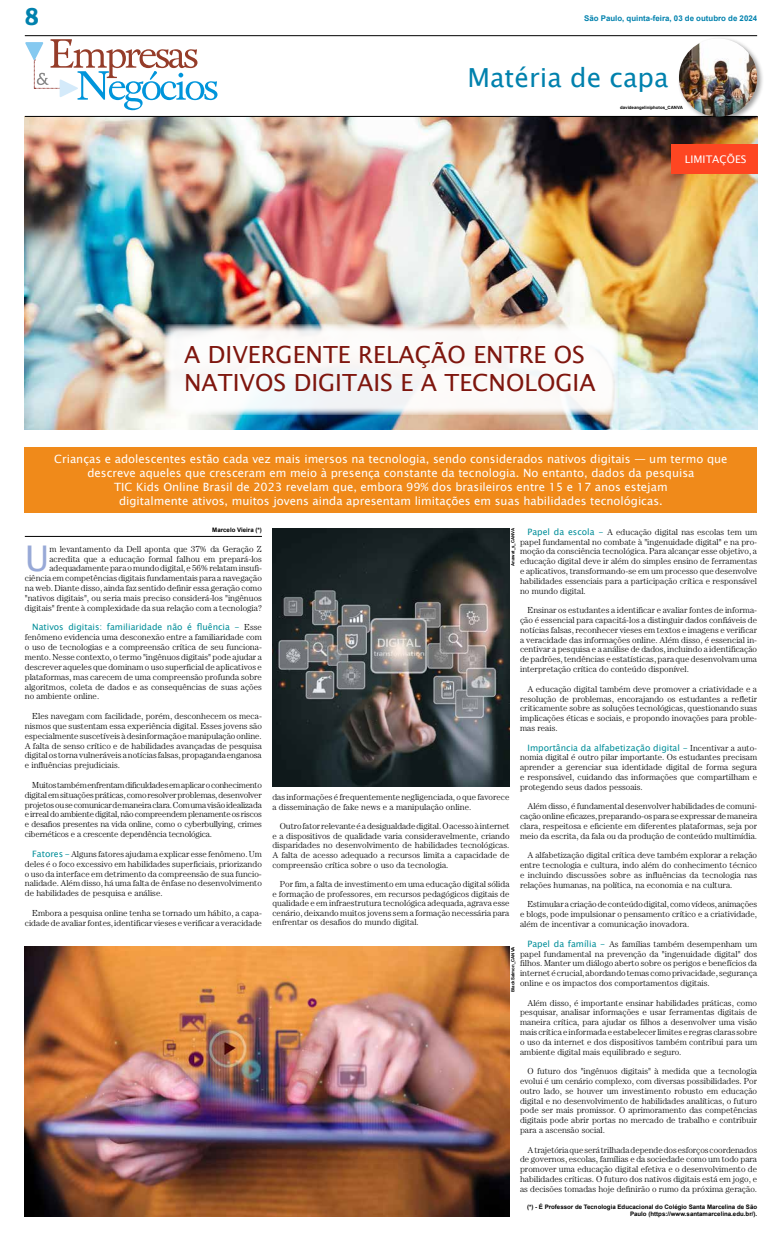
<style>
.page{position:relative;width:782px;height:1241px;background:#fff}
.page>*{position:absolute;margin:0;border:0;box-sizing:border-box;transform-origin:0 0}
.t1{font:35.35px "Lucida Sans Unicode";color:#98a9d7}
.t2{font:26.25px "Lucida Sans Unicode";color:#0081ad}
.t3{font:700 26.25px "Adelle";color:#0081ad}
.t4{font:23.62px/28px "Lucida Sans Unicode";color:#7f160e}
.t5{font:11.38px/14px "Lucida Sans Unicode";color:#fff;text-align:center}
.t6{font:10.5px "Lucida Sans Unicode";color:#fff}
.t7{font:300 8.75px/9.8px "Century Std";color:#000;text-align:justify}
.t8{font:8.75px "Lucida Sans Unicode";color:#008e99}
.t9{font:700 7.88px "Arial";color:#0081ad}
.t10{font:700 6.12px/7.2px "Arial";color:#000;text-align:right}
.t11{font:700 4.38px "Arial";color:#000}
.s1{font-family:"Century Std";font-weight:300;color:#000}
.s2{font-family:"Lucida Sans Unicode";font-weight:400;color:#008e99}
</style>
<div class="page">
<img style="left:25px;top:117px;width:731px;height:312px">
<div style="left:25px;top:447px;width:731px;height:66px;background:#f08a1a"></div>
<hr style="left:25px;top:35px;width:731px;height:1px;background:#000">
<hr style="left:25px;top:116px;width:731px;height:1px;background:#000">
<svg style="left:25px;top:39px;width:192px;height:71px"></svg>
<hr style="left:25px;top:536px;width:237px;height:1px;background:#000">
<img style="left:25px;top:946px;width:484px;height:269px">
<img style="left:272px;top:528px;width:237px;height:258px">
<div style="left:676px;top:36px;width:88px;height:88px;background:#000;opacity:.4"></div>
<img style="left:678px;top:38px;width:78px;height:79px;border-radius:39px">
<div style="left:670px;top:144px;width:86px;height:30px;background:#fe4622"></div>
<svg style="left:164px;top:324px;width:453px;height:91px"></svg>
<h2 class="t3" style="left:25px;top:-2px;width:16px">8</h2>
<p class="t9" style="left:584px;top:12px;width:174px">São Paulo, quinta-feira, 03 de outubro de 2024</p>
<h2 class="t2" style="left:467px;top:56px;width:202px">Matéria de capa</h2>
<p class="t11" style="left:620px;top:105px;width:64px">davideangeliniphotos_CANVA</p>
<h3 class="t4" style="left:184px;top:341px;width:413px">A DIVERGENTE RELAÇÃO ENTRE OS<br>NATIVOS DIGITAIS E A TECNOLOGIA</h3>
<p class="t6" style="left:684px;top:151px;width:63px">LIMITAÇÕES</p>
<p class="t5" style="left:54px;top:452px;width:674px">Crianças e adolescentes estão cada vez mais imersos na tecnologia, sendo considerados nativos digitais — um termo que descreve aqueles que cresceram em meio à presença constante da tecnologia. No entanto, dados da pesquisa<br>TIC Kids Online Brasil de 2023 revelam que, embora 99% dos brasileiros entre 15 e 17 anos estejam<br>digitalmente ativos, muitos jovens ainda apresentam limitações em suas habilidades tecnológicas.</p>
<p class="t10" style="left:212px;top:526px;width:51px">Marcelo Vieira (*)</p>
<h1 class="t1" style="left:25px;top:531px;width:26px">U</h1>
<p class="t7" style="left:25px;top:544px;width:238px;text-align:right">m levantamento da Dell aponta que 37% da Geração Z acredita que a educação formal falhou em prepará-los adequadamente para o mundo digital, e 56% relatam insufi&shy;ciência em competências digitais fundamentais para a navegação na web. Diante disso, ainda faz sentido definir essa geração como "nativos digitais", ou seria mais preciso considerá-los "ingênuos digitais" frente à complexidade da sua relação com a tecnologia?</p>
<p class="t8" style="left:32px;top:620px;width:231px">Nativos digitais: familiaridade não é fluência - <span class="s1">Esse</span></p>
<p class="t7" style="left:25px;top:632px;width:238px">fenômeno evidencia uma desconexão entre a familiaridade com o uso de tecnologias e a compreensão crítica de seu funciona&shy;mento. Nesse contexto, o termo "ingênuos digitais" pode ajudar a descrever aqueles que dominam o uso superficial de aplicativos e plataformas, mas carecem de uma compreensão profunda sobre algoritmos, coleta de dados e as consequências de suas ações no ambiente online.</p>
<p class="t7" style="left:25px;top:711px;width:238px;text-indent:7px">Eles navegam com facilidade, porém, desconhecem os meca&shy;nismos que sustentam essa experiência digital. Esses jovens são especialmente suscetíveis à desinformação e manipulação online.<br>A falta de senso crítico e de habilidades avançadas de pesquisa digital os torna vulneráveis a notícias falsas, propaganda enganosa e influências prejudiciais.</p>
<p class="t7" style="left:25px;top:779px;width:238px;text-indent:7px">Muitos também enfrentam dificuldades em aplicar o conhecimento digital em situações práticas, como resolver problemas, desenvolver projetos ou se comunicar de maneira clara. Com uma visão idealizada e irreal do ambiente digital, não compreendem plenamente os riscos e desafios presentes na vida online, como o cyberbullying, crimes cibernéticos e a crescente dependência tecnológica.</p>
<p class="t7" style="left:25px;top:848px;width:238px;text-indent:7px"><span class="s2">Fatores -</span> Alguns fatores ajudam a explicar esse fenômeno. Um deles é o foco excessivo em habilidades superficiais, priorizando o uso da interface em detrimento da compreensão de sua funcio&shy;nalidade. Além disso, há uma falta de ênfase no desenvolvimento de habilidades de pesquisa e análise.</p>
<p class="t7" style="left:25px;top:907px;width:238px;text-align:right">Embora a pesquisa online tenha se tornado um hábito, a capa&shy;cidade de avaliar fontes, identificar vieses e verificar a veracidade</p>
<p class="t11" style="left:510px;top:566px;width:40px;rotate:-90deg">Anawat_s_CANVA</p>
<p class="t7" style="left:520px;top:526px;width:238px;text-indent:7px"><span class="s2">Papel da escola -</span> A educação digital nas escolas tem um papel fundamental no combate à "ingenuidade digital" e na pro&shy;moção da consciência tecnológica. Para alcançar esse objetivo, a educação digital deve ir além do simples ensino de ferramentas e aplicativos, transformando-se em um processo que desenvolve habilidades essenciais para a participação crítica e responsável no mundo digital.</p>
<p class="t7" style="left:520px;top:605px;width:238px;text-indent:7px">Ensinar os estudantes a identificar e avaliar fontes de informa&shy;ção é essencial para capacitá-los a distinguir dados confiáveis de notícias falsas, reconhecer vieses em textos e imagens e verificar a veracidade das informações online. Além disso, é essencial in&shy;centivar a pesquisa e a análise de dados, incluindo a identificação de padrões, tendências e estatísticas, para que desenvolvam uma interpretação crítica do conteúdo disponível.</p>
<p class="t7" style="left:520px;top:683px;width:238px;text-indent:7px">A educação digital também deve promover a criatividade e a resolução de problemas, encorajando os estudantes a refletir criticamente sobre as soluções tecnológicas, questionando suas implicações éticas e sociais, e propondo inovações para proble&shy;mas reais.</p>
<p class="t8" style="left:527px;top:740px;width:231px">Importância da alfabetização digital - <span class="s1">Incentivar a auto-</span></p>
<p class="t7" style="left:520px;top:752px;width:238px">nomia digital é outro pilar importante. Os estudantes precisam aprender a gerenciar sua identidade digital de forma segura e responsável, cuidando das informações que compartilham e protegendo seus dados pessoais.</p>
<p class="t7" style="left:520px;top:801px;width:238px;text-indent:7px">Além disso, é fundamental desenvolver habilidades de comuni&shy;cação online eficazes, preparando-os para se expressar de maneira clara, respeitosa e eficiente em diferentes plataformas, seja por meio da escrita, da fala ou da produção de conteúdo multimídia.</p>
<p class="t7" style="left:520px;top:850px;width:238px;text-indent:7px">A alfabetização digital crítica deve também explorar a relação entre tecnologia e cultura, indo além do conhecimento técnico e incluindo discussões sobre as influências da tecnologia nas relações humanas, na política, na economia e na cultura.</p>
<p class="t7" style="left:520px;top:899px;width:239px;text-indent:7px">Estimular a criação de conteúdo digital, como vídeos, animações e blogs, pode impulsionar o pensamento crítico e a criatividade, além de incentivar a comunicação inovadora.</p>
<p class="t7" style="left:520px;top:938px;width:238px;text-indent:7px"><span class="s2">Papel da família -</span> As famílias também desempenham um papel fundamental na prevenção da "ingenuidade digital" dos filhos. Manter um diálogo aberto sobre os perigos e benefícios da internet é crucial, abordando temas como privacidade, segurança online e os impactos dos comportamentos digitais.</p>
<p class="t7" style="left:520px;top:997px;width:238px;text-indent:7px">Além disso, é importante ensinar habilidades práticas, como pesquisar, analisar informações e usar ferramentas digitais de maneira crítica, para ajudar os filhos a desenvolver uma visão mais crítica e informada e estabelecer limites e regras claras sobre o uso da internet e dos dispositivos também contribui para um ambiente digital mais equilibrado e seguro.</p>
<p class="t7" style="left:520px;top:1065px;width:238px;text-indent:7px">O futuro dos "ingênuos digitais" à medida que a tecnologia evolui é um cenário complexo, com diversas possibilidades. Por outro lado, se houver um investimento robusto em educação digital e no desenvolvimento de habilidades analíticas, o futuro pode ser mais promissor. O aprimoramento das competências digitais pode abrir portas no mercado de trabalho e contribuir para a ascensão social.</p>
<p class="t7" style="left:520px;top:1144px;width:238px;text-indent:7px">A trajetória que será trilhada depende dos esforços coordenados de governos, escolas, famílias e da sociedade como um todo para promover uma educação digital efetiva e o desenvolvimento de habilidades críticas. O futuro dos nativos digitais está em jogo, e as decisões tomadas hoje definirão o rumo da próxima geração.</p>
<p class="t10" style="left:527px;top:1203px;width:231px">(*) - É Professor de Tecnologia Educacional do Colégio Santa Marcelina de São<br>Paulo (https://www.santamarcelina.edu.br/).</p>
<p class="t7" style="left:272px;top:792px;width:238px">das informações é frequentemente negligenciada, o que favorece a disseminação de fake news e a manipulação online.</p>
<p class="t7" style="left:272px;top:821px;width:239px;text-indent:7px">Outro fator relevante é a desigualdade digital. O acesso à internet e a dispositivos de qualidade varia consideravelmente, criando disparidades no desenvolvimento de habilidades tecnológicas.<br>A falta de acesso adequado a recursos limita a capacidade de compreensão crítica sobre o uso da tecnologia.</p>
<p class="t7" style="left:272px;top:878px;width:238px;text-indent:7px">Por fim, a falta de investimento em uma educação digital sólida e formação de professores, em recursos pedagógicos digitais de qualidade e em infraestrutura tecnológica adequada, agrava esse cenário, deixando muitos jovens sem a formação necessária para enfrentar os desafios do mundo digital.</p>
<p class="t11" style="left:510px;top:991px;width:47px;rotate:-90deg">BlackSalmon_CANVA</p>
</div>
